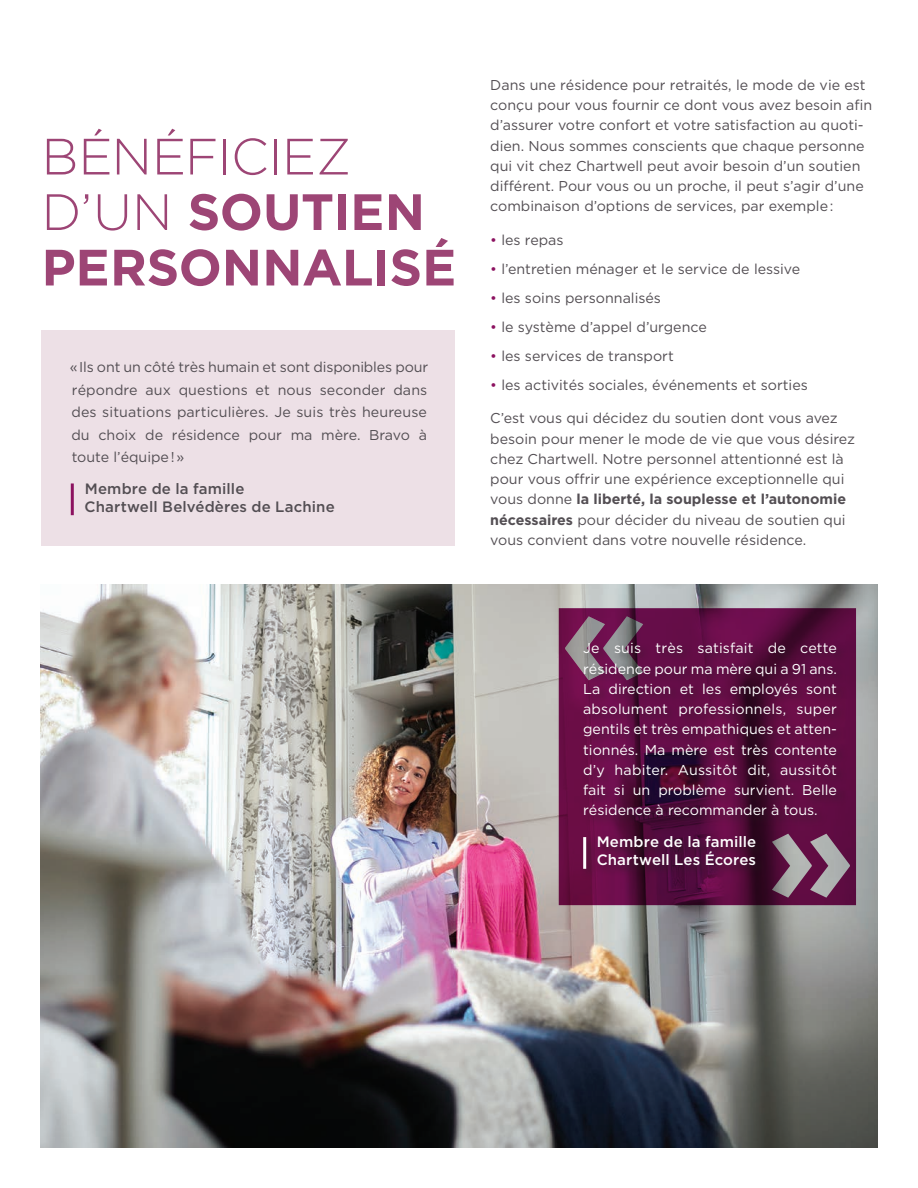
<style>
.page{position:relative;width:918px;height:1188px;background:#fff}
.page>*{position:absolute;margin:0;border:0;box-sizing:border-box;transform-origin:0 0}
.Body_Copy{font:700 51px/55.5px "Gotham HTF";letter-spacing:-.005em;color:#9d4575}
.Testimonial{font:500 15px/18px "Gotham HTF";letter-spacing:.01em;color:#534e53}
.Testimonial-2{font:500 15px/18px "Gotham HTF";letter-spacing:.01em;color:#fff}
.Body_Copy-2{font:14.25px/20.2px "Gotham HTF";color:#534e53}
.Testimonial-3{font:14.25px/20.2px "Gotham HTF";color:#fff;text-align:justify}
.Testimonial-4{font:14.25px/22.5px "Gotham HTF";color:#534e53;text-align:justify}
.s1{font-weight:300}
.s2{color:#8c1260}
.s3{font-weight:700}
</style>
<div class="page">
<img style="left:40px;top:584px;width:838px;height:564px">
<div style="left:42px;top:330px;width:413px;height:216px;background:#ede0e6"></div>
<svg style="left:559px;top:608px;width:297px;height:297px;background:#611145"></svg>
<hr style="left:71px;top:483px;width:3px;height:32px;background:#8c1260">
<svg style="left:565px;top:616px;width:78px;height:64px;background:#7b4969"></svg>
<div style="left:581px;top:640px;width:267px;height:237px;background:#231f20;opacity:.6"></div>
<div style="left:580px;top:834px;width:18px;height:47px;background:#231f20;opacity:.6"></div>
<hr style="left:583px;top:837px;width:3px;height:32px;background:#fff">
<p class="Body_Copy" style="left:42px;top:127px;width:416px"><span class="s1">BÉNÉFICIEZ<br>D’UN</span> SOUTIEN<br>PERSONNALISÉ</p>
<p class="Testimonial-4" style="left:70px;top:356px;width:360px">«Ils ont un côté très humain et sont disponibles pour répondre aux questions et nous seconder dans des situations particulières. Je suis très heureuse du choix de résidence pour ma mère. Bravo à toute l’équipe!»</p>
<p class="Testimonial" style="left:85px;top:479px;width:252px">Membre de la famille<br>Chartwell Belvédères de Lachine</p>
<p class="Body_Copy-2" style="left:490px;top:75px;width:384px">Dans une résidence pour retraités, le mode de vie est conçu pour vous fournir ce dont vous avez besoin afin d’assurer votre confort et votre satisfaction au quoti&shy;dien. Nous sommes conscients que chaque personne qui vit chez Chartwell peut avoir besoin d’un soutien différent. Pour vous ou un proche, il peut s’agir d’une combinaison d’options de services, par exemple:</p>
<p class="Body_Copy-2" style="left:490px;top:230px;width:75px"><span class="s2">•</span> les repas</p>
<p class="Body_Copy-2" style="left:490px;top:259px;width:312px"><span class="s2">•</span> l’entretien ménager et le service de lessive</p>
<p class="Body_Copy-2" style="left:490px;top:288px;width:172px"><span class="s2">•</span> les soins personnalisés</p>
<p class="Body_Copy-2" style="left:490px;top:316px;width:218px"><span class="s2">•</span> le système d’appel d’urgence</p>
<p class="Body_Copy-2" style="left:490px;top:345px;width:185px"><span class="s2">•</span> les services de transport</p>
<p class="Body_Copy-2" style="left:490px;top:374px;width:319px"><span class="s2">•</span> les activités sociales, événements et sorties</p>
<p class="Body_Copy-2" style="left:490px;top:408px;width:366px">C’est vous qui décidez du soutien dont vous avez besoin pour mener le mode de vie que vous désirez chez Chartwell. Notre personnel attentionné est là pour vous offrir une expérience exceptionnelle qui vous donne <span class="s3">la liberté, la souplesse et l’autonomie nécessaires</span> pour décider du niveau de soutien qui vous convient dans votre nouvelle résidence.</p>
<p class="Testimonial-3" style="left:583px;top:638px;width:255px">Je suis très satisfait de cette résidence pour ma mère qui a 91 ans.<br>La direction et les employés sont absolument professionnels, super gentils et très empathiques et atten&shy;tionnés. Ma mère est très contente d’y habiter. Aussitôt dit, aussitôt fait si un problème survient. Belle résidence à recommander à tous.</p>
<p class="Testimonial-2" style="left:597px;top:832px;width:161px">Membre de la famille<br>Chartwell Les Écores</p>
</div>
